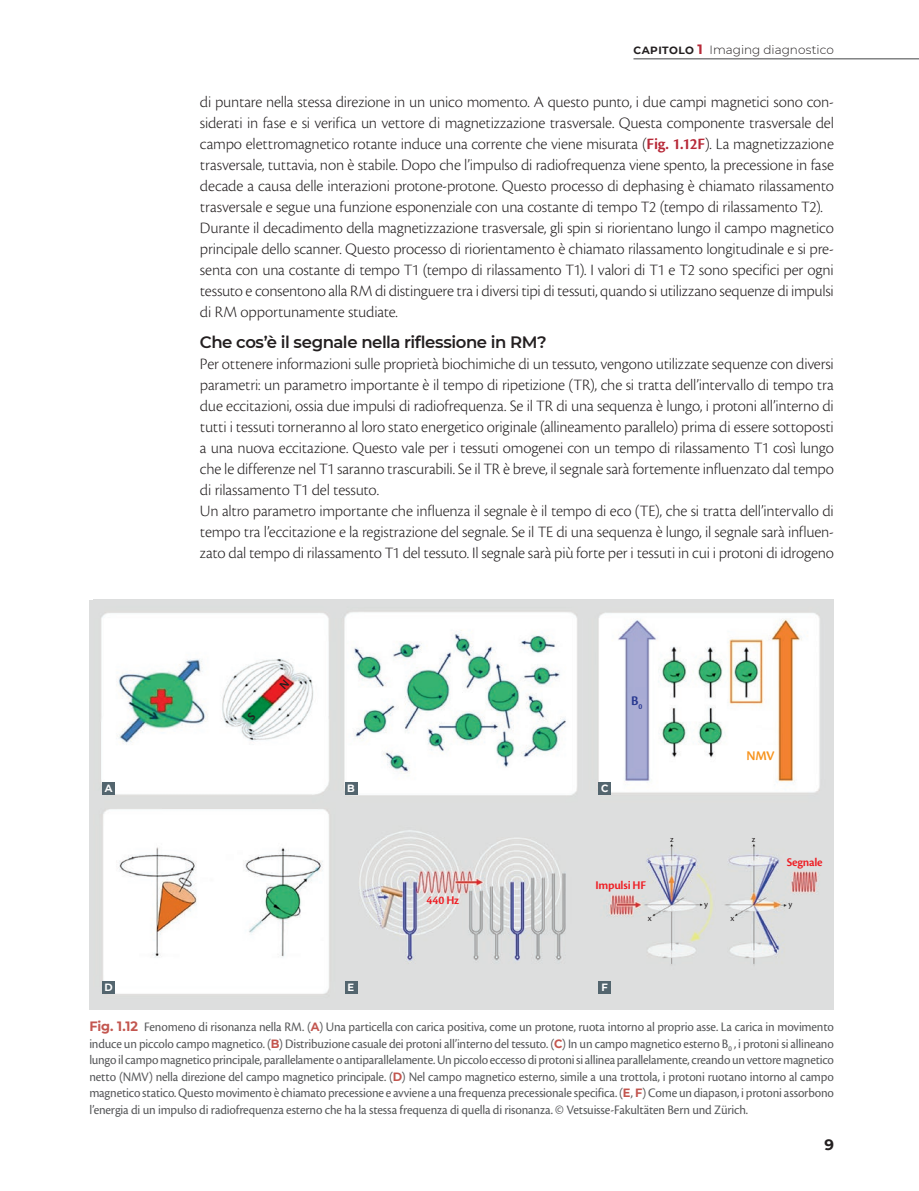
<style>
.page{position:relative;width:919px;height:1191px;background:#fff}
.page>*{position:absolute;margin:0;border:0;box-sizing:border-box;transform-origin:0 0}
.Testo{font:300 16.5px/21px "Cronos Pro";letter-spacing:-.015em;color:#231f20;text-align:justify}
.Title_3{font:600 16.5px "Montserrat";letter-spacing:-.03em;color:#231f20}
.t1{font:700 15px "Montserrat";color:#231f20}
.t2{font:600 13.8px "Cronos Pro";color:#f7931d}
.t3{font:600 13.8px "Cronos Pro";color:#283890}
.Dida{font:13.5px/16.5px "Cronos Pro";letter-spacing:-.015em;color:#57585a;text-align:justify;scale:.95 1}
.t4{font:600 12.3px "Cronos Pro";letter-spacing:-.015em;color:#ee1d23}
.t5{font:300 12px "Montserrat";color:#231f20}
.figura_lettera{font:700 10.5px "Montserrat";color:#fff;scale:.95 1}
.t6{font:9.15px "Cronos Pro";color:#231f20}
.s1{font-weight:700;font-size:10.5px}
.s2{font-weight:700;font-size:13.5px;color:#b72837}
.s3{font-weight:600;color:#b72837}
.s4{font-family:"Montserrat";font-weight:700;color:#c3564f}
.s5{font-family:"Montserrat";font-weight:700;font-size:12px;color:#c3564f}
</style>
<div class="page">
<hr style="left:633px;top:58px;width:285px;height:1px;background:#57585a">
<img style="left:94px;top:600px;width:739px;height:409px">
<div style="left:102px;top:781px;width:13px;height:13px;background:#53656e"></div>
<div style="left:102px;top:981px;width:13px;height:13px;background:#53656e"></div>
<div style="left:344px;top:781px;width:13px;height:13px;background:#53656e"></div>
<div style="left:344px;top:981px;width:13px;height:13px;background:#53656e"></div>
<div style="left:598px;top:781px;width:13px;height:13px;background:#53656e"></div>
<div style="left:598px;top:981px;width:13px;height:13px;background:#53656e"></div>
<svg style="left:247px;top:712px;width:9px;height:9px"></svg>
<svg style="left:279px;top:679px;width:10px;height:10px"></svg>
<p class="t5" style="left:633px;top:42px;width:202px"><span class="s1">CAPITOLO</span> <span class="s2">1</span> Imaging diagnostico</p>
<p class="Testo" style="left:200px;top:91px;width:635px">di puntare nella stessa direzione in un unico momento. A questo punto, i due campi magnetici sono con&shy;siderati in fase e si verifica un vettore di magnetizzazione trasversale. Questa componente trasversale del campo elettromagnetico rotante induce una corrente che viene misurata (<span class="s3">Fig. 1.12F</span>). La magnetizzazione trasversale, tuttavia, non è stabile. Dopo che l’impulso di radiofrequenza viene spento, la precessione in fase decade a causa delle interazioni protone-protone. Questo processo di dephasing è chiamato rilassamento trasversale e segue una funzione esponenziale con una costante di tempo T2 (tempo di rilassamento T2).</p>
<p class="Testo" style="left:200px;top:217px;width:635px">Durante il decadimento della magnetizzazione trasversale, gli spin si riorientano lungo il campo magnetico principale dello scanner. Questo processo di riorientamento è chiamato rilassamento longitudinale e si pre&shy;senta con una costante di tempo T1 (tempo di rilassamento T1). I valori di T1 e T2 sono specifici per ogni tessuto e consentono alla RM di distinguere tra i diversi tipi di tessuti, quando si utilizzano sequenze di impulsi di RM opportunamente studiate.</p>
<p class="Title_3" style="left:200px;top:330px;width:348px">Che cos’è il segnale nella riflessione in RM?</p>
<p class="Testo" style="left:200px;top:353px;width:635px">Per ottenere informazioni sulle proprietà biochimiche di un tessuto, vengono utilizzate sequenze con diversi parametri: un parametro importante è il tempo di ripetizione (TR), che si tratta dell’intervallo di tempo tra due eccitazioni, ossia due impulsi di radiofrequenza. Se il TR di una sequenza è lungo, i protoni all’interno di tutti i tessuti torneranno al loro stato energetico originale (allineamento parallelo) prima di essere sottoposti a una nuova eccitazione. Questo vale per i tessuti omogenei con un tempo di rilassamento T1 così lungo che le differenze nel T1 saranno trascurabili. Se il TR è breve, il segnale sarà fortemente influenzato dal tempo di rilassamento T1 del tessuto.</p>
<p class="Testo" style="left:200px;top:500px;width:635px">Un altro parametro importante che influenza il segnale è il tempo di eco (TE), che si tratta dell’intervallo di tempo tra l’eccitazione e la registrazione del segnale. Se il TE di una sequenza è lungo, il segnale sarà influen&shy;zato dal tempo di rilassamento T1 del tessuto. Il segnale sarà più forte per i tessuti in cui i protoni di idrogeno</p>
<p class="figura_lettera" style="left:105px;top:780px;width:10px">A</p>
<p class="figura_lettera" style="left:104px;top:979px;width:10px">D</p>
<p class="figura_lettera" style="left:347px;top:780px;width:10px">B</p>
<p class="figura_lettera" style="left:347px;top:979px;width:9px">E</p>
<p class="t4" style="left:426px;top:892px;width:34px">440 Hz</p>
<p class="t3" style="left:631px;top:693px;width:13px">B<sub>0</sub></p>
<p class="figura_lettera" style="left:601px;top:780px;width:9px">C</p>
<p class="t2" style="left:746px;top:747px;width:30px">NMV</p>
<p class="t4" style="left:595px;top:878px;width:52px">Impulsi HF</p>
<p class="t6" style="left:648px;top:912px;width:5px">x</p>
<p class="t6" style="left:670px;top:834px;width:5px">z</p>
<p class="t6" style="left:752px;top:834px;width:5px">z</p>
<p class="t4" style="left:786px;top:855px;width:38px">Segnale</p>
<p class="t6" style="left:704px;top:898px;width:5px">y</p>
<p class="t6" style="left:788px;top:898px;width:5px">y</p>
<p class="t6" style="left:730px;top:912px;width:5px">x</p>
<p class="figura_lettera" style="left:601px;top:979px;width:8px">F</p>
<p class="Dida" style="left:89px;top:1019px;width:785px"><span class="s4">Fig. 1.12</span> Fenomeno di risonanza nella RM. (<span class="s5">A</span>) Una particella con carica positiva, come un protone, ruota intorno al proprio asse. La carica in movimento induce un piccolo campo magnetico. (<span class="s5">B</span>) Distribuzione casuale dei protoni all’interno del tessuto. (<span class="s5">C</span>) In un campo magnetico esterno B<sub>0</sub> , i protoni si allineano lungo il campo magnetico principale, parallelamente o antiparallelamente. Un piccolo eccesso di protoni si allinea parallelamente, creando un vettore magnetico netto (NMV) nella direzione del campo magnetico principale. (<span class="s5">D</span>) Nel campo magnetico esterno, simile a una trottola, i protoni ruotano intorno al campo magnetico statico. Questo movimento è chiamato precessione e avviene a una frequenza precessionale specifica. (<span class="s5">E</span>, <span class="s5">F</span>) Come un diapason, i protoni assorbono l’energia di un impulso di radiofrequenza esterno che ha la stessa frequenza di quella di risonanza. © Vetsuisse-Fakultäten Bern und Zürich.</p>
<p class="t1" style="left:824px;top:1134px;width:11px">9</p>
</div>
